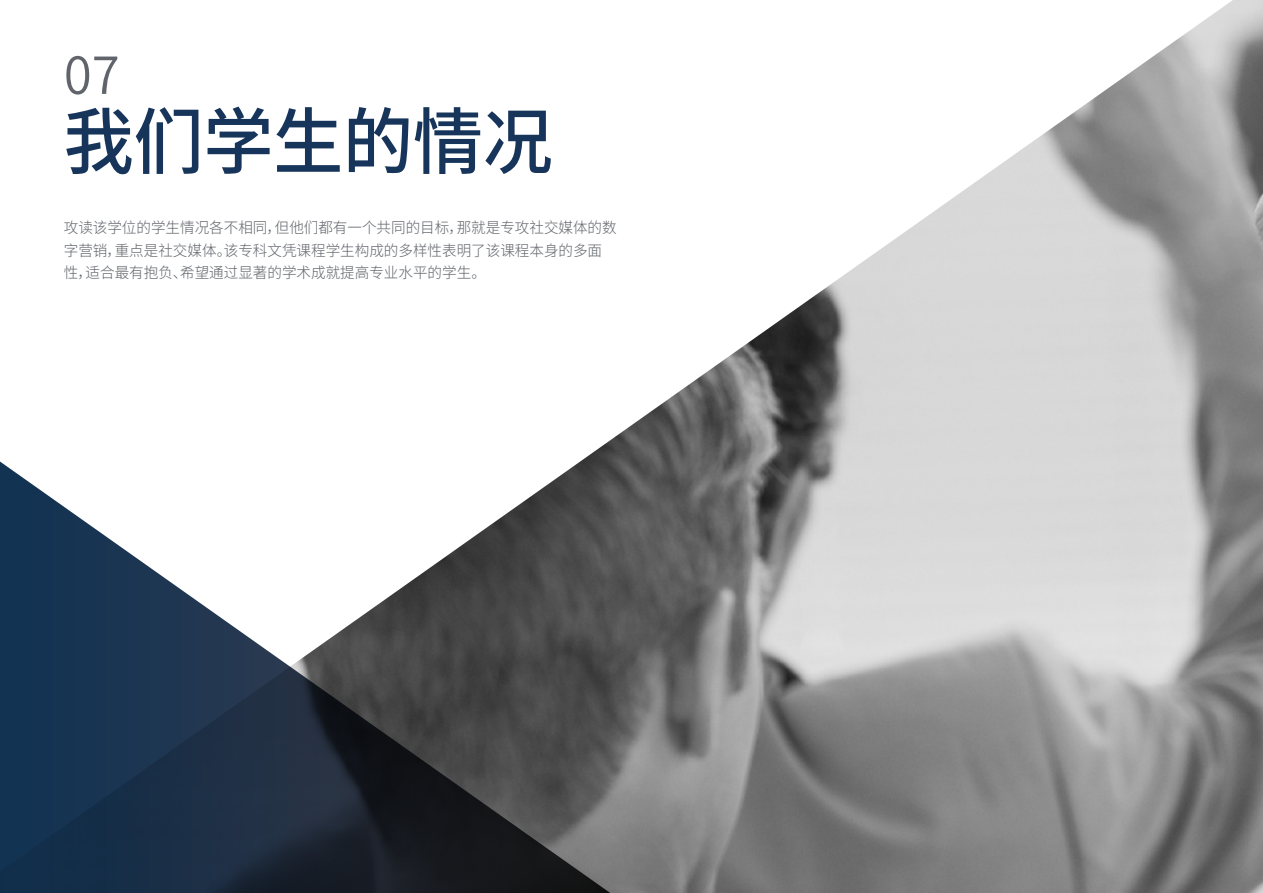
<style>
.page{position:relative;width:1263px;height:893px;background:#fff}
.page>*{position:absolute;margin:0;border:0;box-sizing:border-box;transform-origin:0 0}
.t1{font:500 72px "Source Han Sans CN";color:#17355b}
.t2{font:52.5px "Source Han Sans CN";color:#61646a}
.t3{font:300 15px/22.5px "Source Han Sans CN";color:#61646a}
</style>
<div class="page">
<img style="left:602px;top:0;width:661px;height:893px">
<svg style="left:0;top:446px;width:640px;height:447px"></svg>
<h2 class="t2" style="left:64px;top:45px;width:57px">07</h2>
<h1 class="t1" style="left:64px;top:101px;width:490px">我们学生的情况</h1>
<p class="t3" style="left:64px;top:217px;width:554px">攻读该学位的学生情况各不相同，但他们都有一个共同的目标，那就是专攻社交媒体的数字营销，重点是社交媒体。该专科文凭课程学生构成的多样性表明了该课程本身的多面性，适合最有抱负、希望通过显著的学术成就提高专业水平的学生。</p>
</div>
